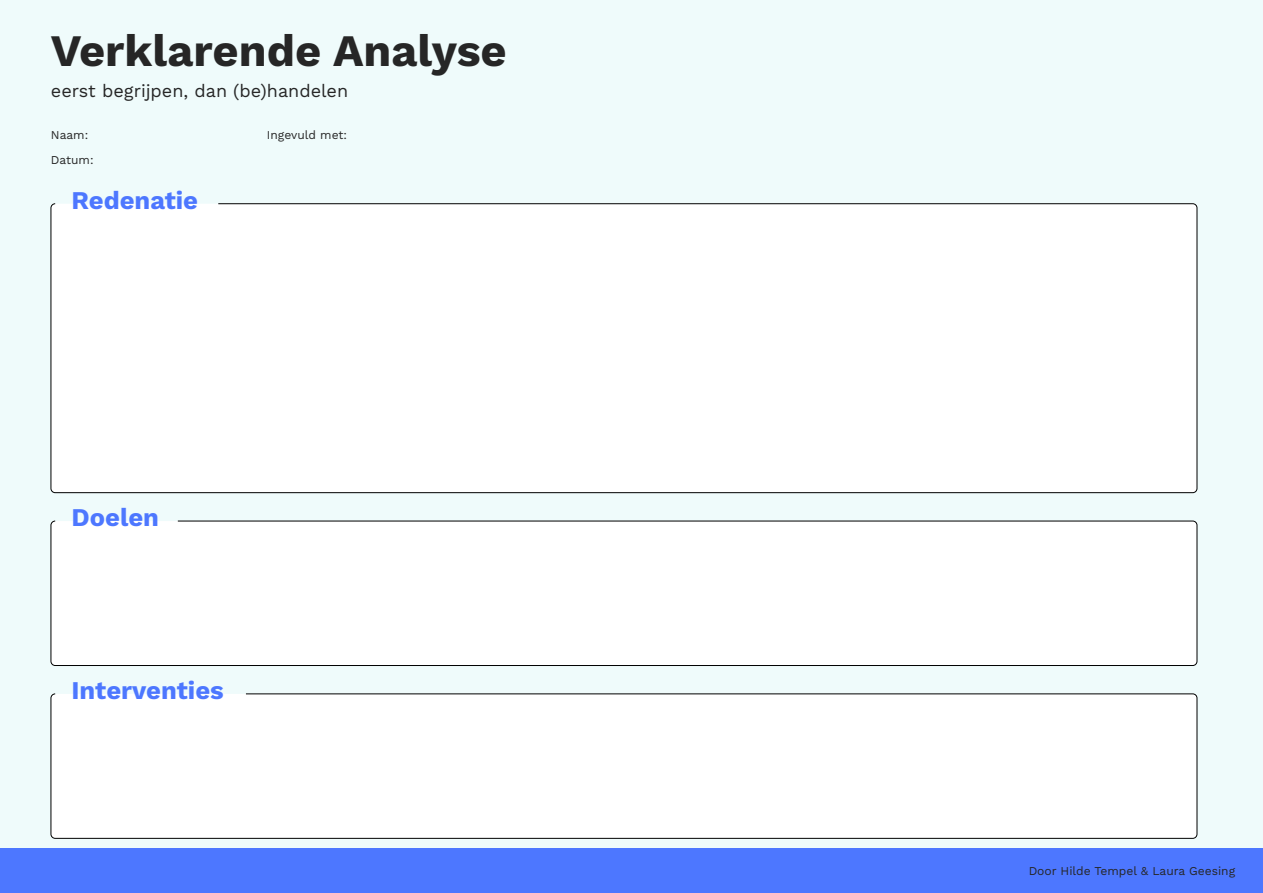
<style>
.page{position:relative;width:1263px;height:893px;background:#fff}
.page>*{position:absolute;margin:0;border:0;box-sizing:border-box;transform-origin:0 0}
.t1{font:700 45px "Work Sans";color:#262626}
.t2{font:700 25.5px "Work Sans";color:#4d77ff}
.t3{font:18px "Work Sans";color:#262626}
.t4{font:12px/25.2px "Work Sans";color:#262626}
</style>
<div class="page">
<div style="left:0;top:847px;width:1263px;height:46px;background:#4d77ff"></div>
<div style="left:0;top:0;width:1263px;height:847px;background:#effbfb"></div>
<div style="left:51px;top:521px;width:1146px;height:145px;background:#fff;border:1px solid #000;border-radius:4px"></div>
<div style="left:51px;top:693px;width:1146px;height:146px;background:#fff;border:1px solid #000;border-radius:4px"></div>
<div style="left:51px;top:203px;width:1146px;height:290px;background:#fff;border:1px solid #000;border-radius:4px"></div>
<h1 class="t1" style="left:51px;top:24px;width:457px">Verklarende Analyse</h1>
<h3 class="t3" style="left:51px;top:81px;width:299px">eerst begrĳpen, dan (be)handelen</h3>
<p class="t4" style="left:51px;top:123px;width:44px">Naam:<br>Datum:</p>
<p class="t4" style="left:267px;top:123px;width:82px">Ingevuld met:</p>
<h2 class="t2" style="left:72px;top:186px;width:128px">Redenatie</h2>
<h2 class="t2" style="left:72px;top:503px;width:89px">Doelen</h2>
<h2 class="t2" style="left:72px;top:676px;width:154px">Interventies</h2>
<p class="t4" style="left:1029px;top:859px;width:208px">Door Hilde Tempel &amp; Laura Geesing</p>
</div>
